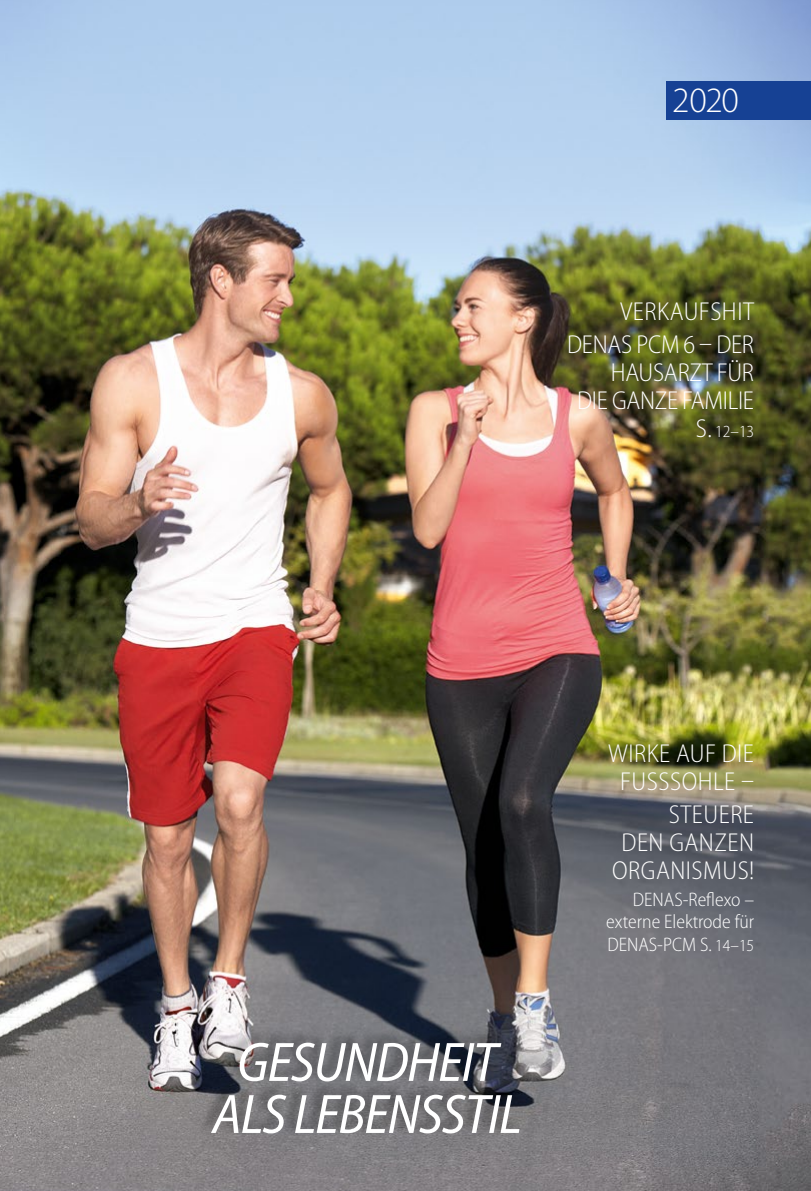
<style>
.page{position:relative;width:811px;height:1191px;background:#fff}
.page>*{position:absolute;margin:0;border:0;box-sizing:border-box;transform-origin:0 0}
.t1{font:italic semi-condensed 56px/52px "Myriad Pro";letter-spacing:-.02em;color:#fff;text-align:center}
.t2{font:300 35.8px "Myriad Pro";color:#fff}
.t3{font:300 semi-condensed 26px/28px "Myriad Pro";letter-spacing:.02em;color:#fff;text-align:right}
.t4{font:300 semi-condensed 26px/28px "Myriad Pro";letter-spacing:-.01em;color:#fff;text-align:right}
.t5{font:300 semi-condensed 19.6px/22.4px "Myriad Pro";color:#fff;text-align:justify}
.t6{font:300 semi-condensed 17px "Myriad Pro";color:#fff}
.s1{font-size:26px}
.s2{font-size:17px}
</style>
<div class="page">
<img style="left:0;top:0;width:811px;height:1191px">
<div style="left:198px;top:1029px;width:324px;height:106px;background:#000;opacity:.42"></div>
<div style="left:666px;top:81px;width:145px;height:39px;background:#164194"></div>
<h2 class="t2" style="left:672px;top:80px;width:68px">2020</h2>
<p class="t3" style="left:567px;top:296px;width:188px;line-height:32.8px">VERKAUFSHIT<br>DENAS PCM 6 – DER</p>
<p class="t4" style="left:577px;top:359px;width:178px">HAUSARZT FÜR<br>DIE GANZE FAMILIE</p>
<p class="t6" style="left:696px;top:422px;width:60px"><span class="s1">S.</span> 12–13</p>
<h1 class="t1" style="left:212px;top:1037px;width:311px">GESUNDHEIT<br>ALS LEBENSSTIL</h1>
<p class="t3" style="left:608px;top:740px;width:147px;text-align:center">WIRKE AUF DIE<br>FUSSSOHLE –</p>
<p class="t3" style="left:612px;top:801px;width:144px">STEUERE<br>DEN GANZEN<br>ORGANISMUS!</p>
<p class="t5" style="left:606px;top:888px;width:149px;text-indent:27px">DENAS-Reflexo – externe Elektrode für DENAS-PCM S. <span class="s2">14–15</span></p>
</div>
